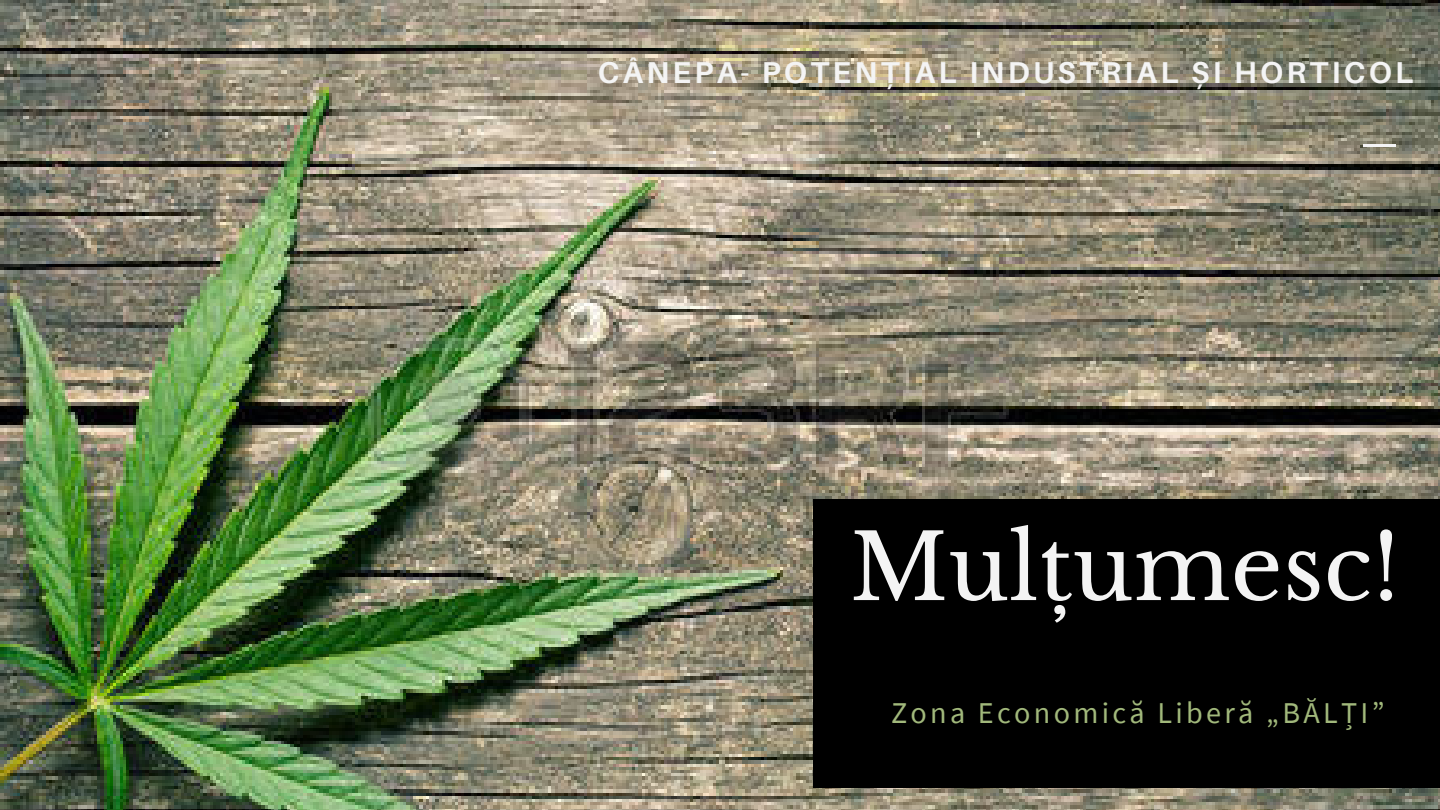
<style>
.page{position:relative;width:1440px;height:810px;background:#fff}
.page>*{position:absolute;margin:0;border:0;box-sizing:border-box;transform-origin:0 0}
.t1{font:90.6px "Libre Baskerville";color:#f4f4f4}
.t2{font:700 30.2px "Aileron";letter-spacing:.11em;color:#f4f4f4}
.t3{font:30.2px "Source Sans Pro";letter-spacing:.11em;color:#a1b87b}
</style>
<div class="page">
<img style="left:0;top:0;width:1440px;height:810px">
<div style="left:814px;top:499px;width:626px;height:288px;background:#000"></div>
<hr style="left:1363px;top:144px;width:33px;height:3px;background:#f4f4f4">
<p class="t2" style="left:598px;top:54px;width:817px">CÂNEPA- POTENȚIAL INDUSTRIAL ȘI HORTICOL</p>
<h1 class="t1" style="left:850px;top:512px;width:552px">Mulțumesc!</h1>
<p class="t3" style="left:891px;top:693px;width:495px">Zona Economică Liberă „BĂLȚI”</p>
</div>
